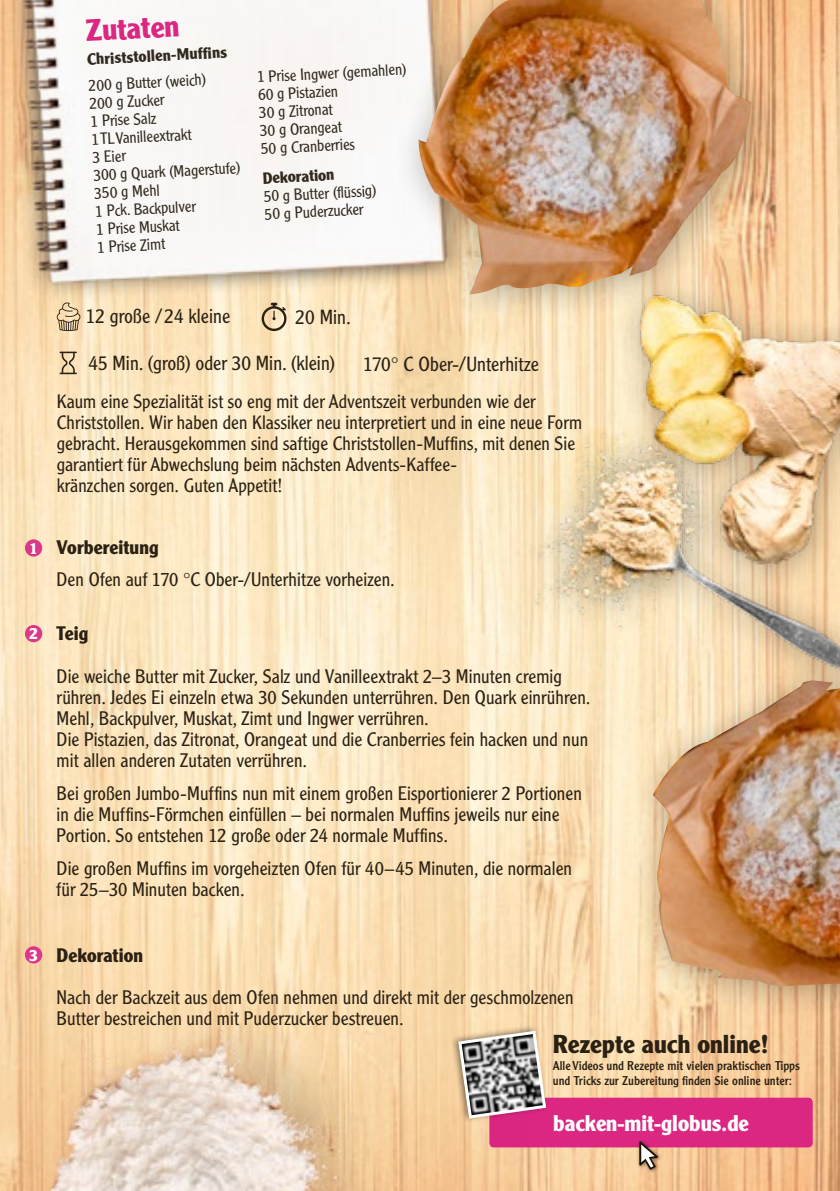
<style>
.page{position:relative;width:840px;height:1191px;background:#fff}
.page>*{position:absolute;margin:0;border:0;box-sizing:border-box;transform-origin:0 0}
.t1{font:700 30px "Clearface Gothic LT Std";color:#db2782}
.t2{font:700 25.4px "Clearface Gothic LT Std";color:#2b2113}
.t3{font:700 22.2px "Clearface Gothic LT Std";color:#fff}
.t4{font:300 20px "Clearface Gothic LT Std";color:#2b2113}
.t5{font:300 19.2px/21.2px "Clearface Gothic LT Std";letter-spacing:.005em;color:#2b2113}
.t6{font:700 19.2px "Clearface Gothic LT Std";color:#2b2113}
.t7{font:300 19px/21px "Clearface Gothic LT Std";letter-spacing:.005em;color:#2b2113}
.t8{font:300 16px/18px "Clearface Gothic LT Std";color:#332a1f}
.t9{font:700 16px "Clearface Gothic LT Std";color:#332a1f}
.t10{font:700 16px "Clearface Gothic LT Std";color:#fff}
.t11{font:12.6px/15.2px "Clearface Gothic LT Std";color:#2b2113}
</style>
<div class="page">
<img style="left:0;top:0;width:839px;height:1191px">
<img style="left:0;top:0;width:514px;height:376px">
<div style="left:489px;top:1097px;width:323px;height:50px;background:#db2782;border-radius:5px"></div>
<div style="left:636px;top:1138px;width:26px;height:34px;background:#000;opacity:.45"></div>
<svg style="left:639px;top:1141px;width:18px;height:28px"></svg>
<div style="left:450px;top:1024px;width:98px;height:98px;background:#000;opacity:.4"></div>
<svg style="left:527px;top:1030px;width:19px;height:88px"></svg>
<img style="left:527px;top:1034px;width:15px;height:81px">
<svg style="left:261px;top:303px;width:25px;height:28px"></svg>
<img style="left:518px;top:52px;width:321px;height:643px">
<img style="left:0;top:859px;width:527px;height:332px">
<svg style="left:57px;top:302px;width:23px;height:29px"></svg>
<div style="left:25px;top:539px;width:17px;height:17px;background:#dc3888;border-radius:50%"></div>
<div style="left:25px;top:625px;width:17px;height:17px;background:#dc3888;border-radius:50%"></div>
<div style="left:25px;top:946px;width:17px;height:17px;background:#dc3888;border-radius:50%"></div>
<div style="left:392px;top:0;width:392px;height:329px;background:#000;opacity:.3"></div>
<img style="left:418px;top:0;width:333px;height:294px">
<div style="left:628px;top:654px;width:211px;height:368px;background:#000;opacity:.3"></div>
<img style="left:652px;top:680px;width:187px;height:306px">
<svg style="left:60px;top:351px;width:17px;height:23px"></svg>
<h1 class="t1" style="left:85px;top:13px;width:95px;rotate:-3deg">Zutaten</h1>
<p class="t9" style="left:86px;top:50px;width:142px;rotate:-3deg">Christstollen-Muffi ns</p>
<p class="t8" style="left:88px;top:76px;width:149px;rotate:-3deg">200 g Butter (weich)<br>200 g Zucker<br>1 Prise Salz<br>1 TL Vanilleextrakt<br>3 Eier<br>300 g Quark (Magerstufe)<br>350 g Mehl<br>1 Pck. Backpulver<br>1 Prise Muskat<br>1 Prise Zimt</p>
<p class="t8" style="left:256px;top:68px;width:151px;rotate:-3deg">1 Prise Ingwer (gemahlen)<br>60 g Pistazien<br>30 g Zitronat<br>30 g Orangeat<br>50 g Cranberries</p>
<p class="t9" style="left:262px;top:169px;width:73px;rotate:-3deg">Dekoration</p>
<p class="t8" style="left:263px;top:187px;width:114px;rotate:-3deg">50 g Butter (fl üssig)<br>50 g Puderzucker</p>
<p class="t10" style="left:29px;top:539px;width:10px">1</p>
<p class="t10" style="left:29px;top:624px;width:10px">2</p>
<p class="t4" style="left:86px;top:304px;width:146px">12 große / 24 kleine</p>
<p class="t4" style="left:295px;top:305px;width:57px">20 Min.</p>
<p class="t4" style="left:88px;top:351px;width:248px">45 Min. (groß) oder 30 Min. (klein)</p>
<p class="t4" style="left:363px;top:352px;width:177px">170° C Ober-/Unterhitze</p>
<p class="t7" style="left:57px;top:390px;width:526px">Kaum eine Spezialität ist so eng mit der Adventszeit verbunden wie der Christstollen. Wir haben den Klassiker neu interpretiert und in eine neue Form gebracht. Herausgekommen sind saftige Christstollen-Muffins, mit denen Sie garantiert für Abwechslung beim nächsten Advents-Kaffee-<br>kränzchen sorgen. Guten Appetit!</p>
<p class="t6" style="left:57px;top:535px;width:103px">Vorbereitung</p>
<p class="t5" style="left:57px;top:569px;width:339px">Den Ofen auf 170 °C Ober-/Unterhitze vorheizen.</p>
<p class="t6" style="left:57px;top:622px;width:33px">Teig</p>
<p class="t5" style="left:57px;top:665px;width:535px">Die weiche Butter mit Zucker, Salz und Vanilleextrakt 2–3 Minuten cremig rühren. Jedes Ei einzeln etwa 30 Sekunden unterrühren. Den Quark einrühren.<br>Mehl, Backpulver, Muskat, Zimt und Ingwer verrühren.<br>Die Pistazien, das Zitronat, Orangeat und die Cranberries fein hacken und nun mit allen anderen Zutaten verrühren.</p>
<p class="t5" style="left:57px;top:782px;width:526px">Bei großen Jumbo-Muffins nun mit einem großen Eisportionierer 2 Portionen in die Muffins-Förmchen einfüllen – bei normalen Muffins jeweils nur eine<br>Portion. So entstehen 12 große oder 24 normale Muffins.</p>
<p class="t5" style="left:57px;top:857px;width:516px">Die großen Muffins im vorgeheizten Ofen für 40–45 Minuten, die normalen für 25–30 Minuten backen.</p>
<p class="t10" style="left:29px;top:945px;width:10px">3</p>
<p class="t6" style="left:57px;top:943px;width:88px">Dekoration</p>
<p class="t5" style="left:57px;top:986px;width:518px">Nach der Backzeit aus dem Ofen nehmen und direkt mit der geschmolzenen<br>Butter bestreichen und mit Puderzucker bestreuen.</p>
<h2 class="t2" style="left:552px;top:1029px;width:217px">Rezepte auch online!</h2>
<p class="t11" style="left:552px;top:1057px;width:248px">Alle Videos und Rezepte mit vielen praktischen Tipps und Tricks zur Zubereitung finden Sie online unter:</p>
<p class="t3" style="left:553px;top:1109px;width:197px">backen-mit-globus.de</p>
</div>
